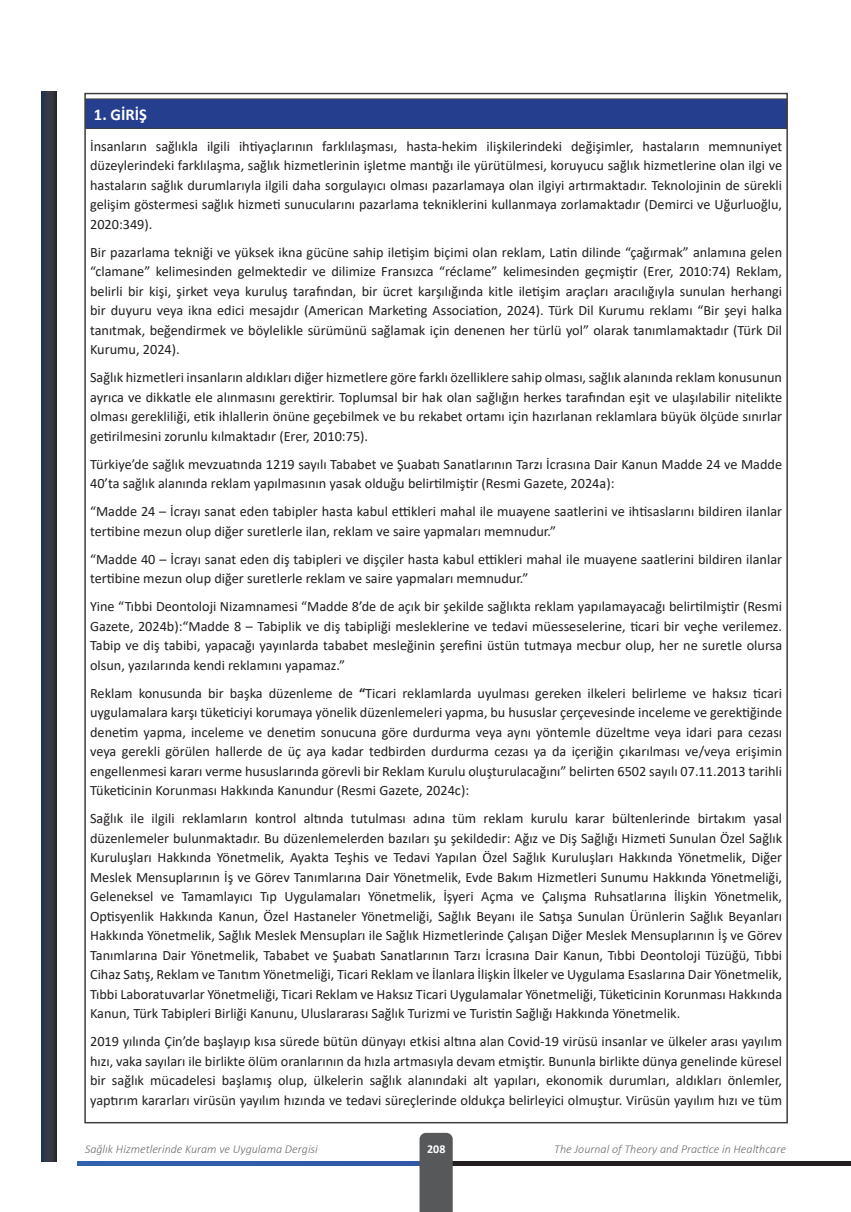
<style>
.page{position:relative;width:851px;height:1212px;background:#fff}
.page>*{position:absolute;margin:0;border:0;box-sizing:border-box;transform-origin:0 0}
.t1{font:700 16.5px "Calibri";color:#fff}
.t2{font:14.25px/19.5px "Calibri";color:#231f20;text-align:justify}
.t3{font:italic 300 12px "Calibri";color:#6c6d70}
.t4{font:700 12px "Calibri";color:#fff}
.s1{font-weight:700}
</style>
<div class="page">
<svg style="left:41px;top:92px;width:15px;height:1069px;background:#2f3643"></svg>
<hr style="left:436px;top:1161px;width:414px;height:4px;background:#231f20">
<hr style="left:77px;top:1161px;width:363px;height:4px;background:#315daa">
<div style="left:419px;top:1133px;width:33px;height:79px;background:#57585a"></div>
<div style="left:85px;top:99px;width:701px;height:29px;background:#253f8e"></div>
<hr style="left:85px;top:99px;width:702px;height:1px;background:#3e3e3f">
<hr style="left:85px;top:128px;width:702px;height:1px;background:#3e3e3f">
<p class="t1" style="left:94px;top:103px;width:54px">1. GİRİŞ</p>
<p class="t2" style="left:90px;top:136px;width:693px">İnsanların sağlıkla ilgili ihtiyaçlarının farklılaşması, hasta-hekim ilişkilerindeki değişimler, hastaların memnuniyet düzeylerindeki farklılaşma, sağlık hizmetlerinin işletme mantığı ile yü rütü lmesi, koruyucu sağlık hizmetlerine olan ilgi ve hastaların sağlık durumlarıyla ilgili daha sorgulayıcı olması pazarlamaya olan ilgiyi artırmaktadır. Teknolojinin de sürekli gelişim göstermesi sağlık hizmeti sunucularını pazarlama tekniklerini kullanmaya zorlamaktadır (Demirci ve Uğurluoğlu, 2020:349).</p>
<p class="t2" style="left:90px;top:242px;width:693px">Bir pazarlama tekniği ve yüksek ikna gücü ne sahip iletişim biçimi olan reklam, Latin dilinde “çağırmak” anlamına gelen “clamane” kelimesinden gelmektedir ve dilimize Fransızca “réclame” kelimesinden geçmiştir (Erer, 2010:74) Reklam, belirli bir kişi, şirket veya kuruluş tarafından, bir ücret karşılığında kitle iletişim araçları aracılığıyla sunulan herhangi bir duyuru veya ikna edici mesajdır (American Marketing Association, 2024). Türk Dil Kurumu reklamı “Bir şeyi halka tanıtmak, beğendirmek ve böylelikle sürümünü sağlamak için denenen her türlü yol” olarak tanımlamaktadır (Türk Dil Kurumu, 2024).</p>
<p class="t2" style="left:90px;top:367px;width:693px">Sağlık hizmetleri insanların aldıkları diğer hizmetlere göre farklı özelliklere sahip olması, sağlık alanında reklam konusunun ayrıca ve dikkatle ele alınmasını gerektirir. Toplumsal bir hak olan sağlığın herkes tarafından eşit ve ulaşılabilir nitelikte olması gerekliliği, etik ihlallerin önüne geçebilmek ve bu rekabet ortamı için hazırlanan reklamlara büyü k ölçüde sınırlar getirilmesini zorunlu kılmaktadır (Erer, 2010:75).</p>
<p class="t2" style="left:90px;top:454px;width:693px">Türkiye’de sağlık mevzuatında 1219 sayılı Tababet ve Şuabatı Sanatlarının Tarzı İcrasına Dair Kanun Madde 24 ve Madde<br>40’ta sağlık alanında reklam yapılmasının yasak olduğu belirtilmiştir (Resmi Gazete, 2024a):</p>
<p class="t2" style="left:90px;top:501px;width:693px">“Madde 24 – İcrayı sanat eden tabipler hasta kabul ettikleri mahal ile muayene saatlerini ve ihtisaslarını bildiren ilanlar tertibine mezun olup diğer suretlerle ilan, reklam ve saire yapmaları memnudur.”</p>
<p class="t2" style="left:90px;top:549px;width:693px">“Madde 40 – İcrayı sanat eden diş tabipleri ve dişçiler hasta kabul ettikleri mahal ile muayene saatlerini bildiren ilanlar tertibine mezun olup diğer suretlerle reklam ve saire yapmaları memnudur.”</p>
<p class="t2" style="left:90px;top:596px;width:693px">Yine “Tıbbi Deontoloji Nizamnamesi “Madde 8’de de açık bir şekilde sağlıkta reklam yapılamayacağı belirtilmiştir (Resmi Gazete, 2024b):“Madde 8 – Tabiplik ve diş tabipliği mesleklerine ve tedavi müesseselerine, ticari bir veçhe verilemez.<br>Tabip ve diş tabibi, yapacağı yayınlarda tababet mesleğinin şerefini üstün tutmaya mecbur olup, her ne suretle olursa olsun, yazılarında kendi reklamını yapamaz.”</p>
<p class="t2" style="left:90px;top:683px;width:693px">Reklam konusunda bir başka düzenleme de <span class="s1">“</span>Ticari reklamlarda uyulması gereken ilkeleri belirleme ve haksız ticari uygulamalara karşı tüketiciyi korumaya yönelik düzenlemeleri yapma, bu hususlar çerçevesinde inceleme ve gerektiğinde denetim yapma, inceleme ve denetim sonucuna göre durdurma veya aynı yöntemle düzeltme veya idari para cezası veya gerekli görülen hallerde de üç aya kadar tedbirden durdurma cezası ya da içeriğin çıkarılması ve/veya erişimin engellenmesi kararı verme hususlarında görevli bir Reklam Kurulu oluşturulacağını” belirten 6502 sayılı 07.11.2013 tarihli Tüketicinin Korunması Hakkında Kanundur (Resmi Gazete, 2024c):</p>
<p class="t2" style="left:90px;top:808px;width:693px">Sağlık ile ilgili reklamların kontrol altında tutulması adına tüm reklam kurulu karar bültenlerinde birtakım yasal düzenlemeler bulunmaktadır. Bu düzenlemelerden bazıları şu şekildedir: Ağız ve Diş Sağlığı Hizmeti Sunulan Özel Sağlık Kuruluşları Hakkında Yönetmelik, Ayakta Teşhis ve Tedavi Yapılan Özel Sağlık Kuruluşları Hakkında Yönetmelik, Diğer Meslek Mensuplarının İş ve Görev Tanımlarına Dair Yönetmelik, Evde Bakım Hizmetleri Sunumu Hakkında Yönetmeliği, Geleneksel ve Tamamlayıcı Tıp Uygulamaları Yönetmelik, İşyeri Açma ve Çalışma Ruhsatlarına İlişkin Yönetmelik, Optisyenlik Hakkında Kanun, Özel Hastaneler Yönetmeliği, Sağlık Beyanı ile Satışa Sunulan Ürünlerin Sağlık Beyanları Hakkında Yönetmelik, Sağlık Meslek Mensupları ile Sağlık Hizmetlerinde Çalışan Diğer Meslek Mensuplarının İş ve Görev Tanımlarına Dair Yönetmelik, Tababet ve Şuabatı Sanatlarının Tarzı İcrasına Dair Kanun, Tıbbi Deontoloji Tüzüğü, Tıbbi Cihaz Satış, Reklam ve Tanıtım Yönetmeliği, Ticari Reklam ve İlanlara İlişkin İlkeler ve Uygulama Esaslarına Dair Yönetmelik, Tıbbi Laboratuvarlar Yönetmeliği, Ticari Reklam ve Haksız Ticari Uygulamalar Yönetmeliği, Tüketicinin Korunması Hakkında Kanun, Türk Tabipleri Birliği Kanunu, Uluslararası Sağlık Turizmi ve Turistin Sağlığı Hakkında Yönetmelik.</p>
<p class="t2" style="left:90px;top:1031px;width:693px">2019 yılında Çin’de başlayıp kısa sü rede bütü n dü nyayı etkisi altına alan Covid-19 virüsü insanlar ve ü lkeler arası yayılım hızı, vaka sayıları ile birlikte ölüm oranlarının da hızla artmasıyla devam etmiştir. Bununla birlikte dü nya genelinde kü resel bir sağlık mücadelesi başlamış olup, ülkelerin sağlık alanındaki alt yapıları, ekonomik durumları, aldıkları önlemler, yaptırım kararları virüsü n yayılım hızında ve tedavi sü reçlerinde oldukça belirleyici olmuştur. Virüsü n yayılım hızı ve tü m</p>
<p class="t3" style="left:85px;top:1141px;width:234px">Sağlık Hizmetlerinde Kuram ve Uygulama Dergisi</p>
<p class="t4" style="left:427px;top:1140px;width:20px">208</p>
<p class="t3" style="left:554px;top:1141px;width:233px">The Journal of Theory and Practice in Healthcare</p>
</div>
